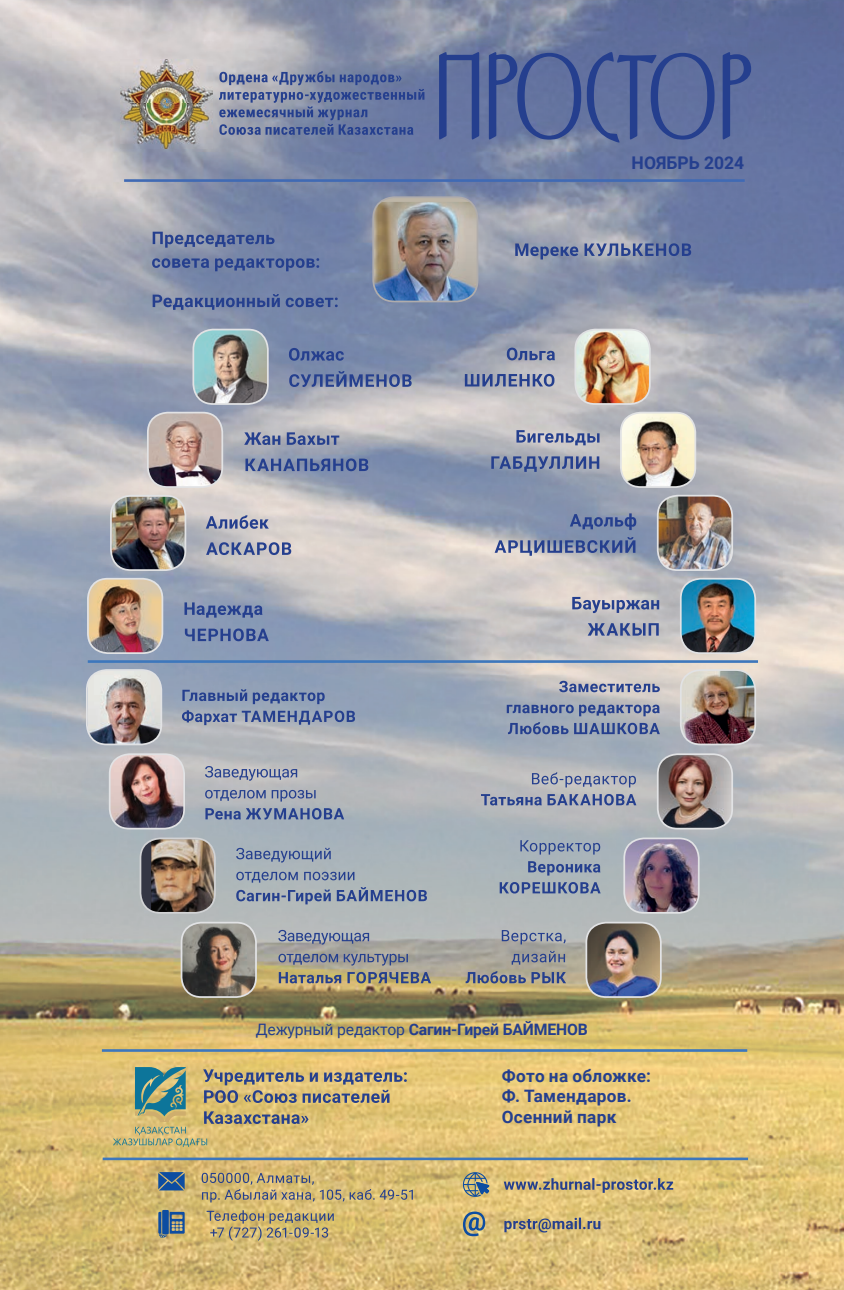
<style>
.page{position:relative;width:844px;height:1290px;background:#fff}
.page>*{position:absolute;margin:0;border:0;box-sizing:border-box;transform-origin:0 0}
.t1{font:700 17.5px "Roboto";color:#253f8e}
.t2{font:700 17.15px/20.8px "Roboto";letter-spacing:.02em;color:#253f8e}
.t3{font:700 15.75px "Roboto";letter-spacing:-.01em;color:#253f8e}
.s1{font-weight:400}
</style>
<div class="page">
<img style="left:0;top:0;width:120px;height:1290px">
<img style="left:119px;top:0;width:724px;height:62px">
<img style="left:181px;top:60px;width:662px;height:1230px">
<img style="left:119px;top:122px;width:62px;height:1168px">
<hr style="left:124px;top:179px;width:620px;height:3px;background:#406ab4">
<svg style="left:437px;top:51px;width:43px;height:89px;background:#4f629a"></svg>
<svg style="left:721px;top:52px;width:30px;height:88px;background:#4b5e99"></svg>
<svg style="left:487px;top:44px;width:228px;height:99px;background:#56679b"></svg>
<svg style="left:219px;top:71px;width:205px;height:64px;background:#6d7aa2"></svg>
<img style="left:120px;top:59px;width:93px;height:90px">
<svg style="left:153px;top:294px;width:184px;height:16px;background:#6072a1"></svg>
<hr style="left:102px;top:1049px;width:645px;height:3px;background:#3d77bc">
<hr style="left:88px;top:660px;width:669px;height:3px;background:#3d77bc">
<hr style="left:103px;top:1157px;width:644px;height:3px;background:#3d77bc">
<svg style="left:182px;top:710px;width:173px;height:15px;background:#7a88aa"></svg>
<svg style="left:182px;top:689px;width:142px;height:15px;background:#7082aa"></svg>
<svg style="left:508px;top:722px;width:151px;height:12px;background:#6d7ea6"></svg>
<svg style="left:506px;top:705px;width:153px;height:11px;background:#7281a7"></svg>
<svg style="left:559px;top:681px;width:100px;height:11px"></svg>
<svg style="left:205px;top:808px;width:139px;height:11px;background:#6d7ea6"></svg>
<svg style="left:205px;top:790px;width:110px;height:11px"></svg>
<svg style="left:205px;top:766px;width:92px;height:15px"></svg>
<svg style="left:158px;top:1172px;width:27px;height:18px"></svg>
<svg style="left:202px;top:1173px;width:211px;height:29px;background:#beaa76"></svg>
<svg style="left:206px;top:1210px;width:128px;height:31px;background:#b8a674"></svg>
<div style="left:162px;top:1210px;width:7px;height:24px;background:#0d4da1"></div>
<svg style="left:158px;top:1212px;width:27px;height:26px"></svg>
<svg style="left:503px;top:1178px;width:170px;height:15px;background:#ac9f7f"></svg>
<svg style="left:463px;top:1172px;width:26px;height:25px"></svg>
<svg style="left:504px;top:1217px;width:96px;height:15px"></svg>
<svg style="left:463px;top:1211px;width:22px;height:25px"></svg>
<svg style="left:515px;top:243px;width:176px;height:16px;background:#6d7ba3"></svg>
<div style="left:373px;top:197px;width:104px;height:104px;background:#bdb5a6;border-radius:21px"></div>
<img style="left:373px;top:202px;width:104px;height:99px">
<div style="left:372px;top:196px;width:106px;height:106px;border:2px solid #afacac;border-radius:21px"></div>
<img style="left:586px;top:922px;width:74px;height:75px">
<div style="left:585px;top:922px;width:76px;height:76px;border:2px solid #e1e2e4;border-radius:20px"></div>
<img style="left:575px;top:330px;width:74px;height:74px">
<div style="left:574px;top:329px;width:76px;height:76px;border:2px solid #e1e2e4;border-radius:20px"></div>
<img style="left:193px;top:330px;width:75px;height:74px">
<div style="left:192px;top:329px;width:76px;height:76px;border:2px solid #e1e2e4;border-radius:20px"></div>
<img style="left:620px;top:413px;width:75px;height:74px">
<div style="left:619px;top:412px;width:77px;height:76px;border:2px solid #e1e2e4;border-radius:20px"></div>
<img style="left:148px;top:413px;width:74px;height:74px">
<div style="left:147px;top:412px;width:76px;height:76px;border:2px solid #e1e2e4;border-radius:20px"></div>
<img style="left:657px;top:496px;width:75px;height:74px">
<div style="left:656px;top:495px;width:76px;height:76px;border:2px solid #e1e2e4;border-radius:20px"></div>
<img style="left:111px;top:497px;width:74px;height:73px">
<div style="left:110px;top:495px;width:76px;height:76px;border:2px solid #e1e2e4;border-radius:20px"></div>
<img style="left:88px;top:670px;width:73px;height:74px">
<div style="left:86px;top:669px;width:76px;height:76px;border:2px solid #e1e2e4;border-radius:20px"></div>
<div style="left:140px;top:838px;width:75px;height:75px;background:#343644;border-radius:20px"></div>
<img style="left:151px;top:838px;width:64px;height:75px">
<div style="left:139px;top:837px;width:77px;height:77px;border:2px solid #d1d2d4;border-radius:20px"></div>
<img style="left:657px;top:754px;width:75px;height:74px">
<div style="left:656px;top:753px;width:76px;height:76px;border:2px solid #e1e2e4;border-radius:20px"></div>
<img style="left:110px;top:754px;width:74px;height:74px">
<div style="left:109px;top:753px;width:76px;height:76px;border:2px solid #e1e2e4;border-radius:20px"></div>
<img style="left:181px;top:922px;width:75px;height:75px">
<div style="left:181px;top:922px;width:76px;height:76px;border:2px solid #e1e2e4;border-radius:20px"></div>
<img style="left:624px;top:838px;width:74px;height:75px">
<div style="left:623px;top:837px;width:76px;height:77px;border:2px solid #e1e2e4;border-radius:20px"></div>
<img style="left:88px;top:579px;width:74px;height:74px">
<div style="left:87px;top:578px;width:76px;height:76px;border:2px solid #e1e2e4;border-radius:20px"></div>
<img style="left:680px;top:579px;width:75px;height:74px">
<div style="left:679px;top:578px;width:77px;height:76px;border:2px solid #e1e2e4;border-radius:20px"></div>
<img style="left:680px;top:670px;width:75px;height:74px">
<div style="left:679px;top:669px;width:77px;height:76px;border:2px solid #e1e2e4;border-radius:20px"></div>
<svg style="left:465px;top:971px;width:101px;height:12px"></svg>
<svg style="left:511px;top:951px;width:54px;height:14px"></svg>
<svg style="left:501px;top:930px;width:64px;height:14px"></svg>
<svg style="left:152px;top:258px;width:167px;height:13px;background:#56699d"></svg>
<svg style="left:153px;top:232px;width:121px;height:16px;background:#6676a1"></svg>
<svg style="left:113px;top:1067px;width:293px;height:80px;background:#bcae7b"></svg>
<svg style="left:289px;top:371px;width:122px;height:16px;background:#6374a1"></svg>
<svg style="left:289px;top:348px;width:54px;height:13px"></svg>
<svg style="left:464px;top:374px;width:90px;height:13px"></svg>
<svg style="left:506px;top:348px;width:48px;height:12px"></svg>
<svg style="left:245px;top:458px;width:123px;height:13px;background:#5b6e9f"></svg>
<svg style="left:244px;top:432px;width:95px;height:13px"></svg>
<svg style="left:491px;top:456px;width:108px;height:16px;background:#707ea4"></svg>
<svg style="left:516px;top:430px;width:83px;height:15px"></svg>
<svg style="left:206px;top:542px;width:85px;height:13px"></svg>
<svg style="left:206px;top:515px;width:63px;height:14px"></svg>
<svg style="left:494px;top:537px;width:141px;height:19px;background:#7e8aab"></svg>
<svg style="left:569px;top:513px;width:67px;height:17px"></svg>
<svg style="left:185px;top:628px;width:84px;height:13px"></svg>
<svg style="left:184px;top:602px;width:78px;height:16px"></svg>
<svg style="left:587px;top:623px;width:71px;height:13px"></svg>
<svg style="left:572px;top:597px;width:87px;height:16px"></svg>
<svg style="left:236px;top:872px;width:191px;height:32px;background:#909caf"></svg>
<svg style="left:236px;top:848px;width:94px;height:14px"></svg>
<svg style="left:279px;top:972px;width:152px;height:11px;background:#81827d"></svg>
<svg style="left:278px;top:954px;width:130px;height:11px"></svg>
<svg style="left:278px;top:930px;width:91px;height:14px"></svg>
<svg style="left:481px;top:794px;width:155px;height:11px;background:#7b85a8"></svg>
<svg style="left:532px;top:772px;width:103px;height:15px;background:#9da2b4"></svg>
<svg style="left:499px;top:882px;width:101px;height:11px"></svg>
<svg style="left:528px;top:861px;width:72px;height:14px"></svg>
<svg style="left:520px;top:840px;width:80px;height:14px"></svg>
<p class="t1" style="left:631px;top:150px;width:114px">НОЯБРЬ 2024</p>
<p class="t3" style="left:256px;top:1019px;width:333px"><span class="s1">Дежурный редактор</span> Сагин-Гирей БАЙМЕНОВ</p>
<p class="t2" style="left:501px;top:1064px;width:151px">Фото на обложке:<br>Ф. Тамендаров.<br>Осенний парк</p>
</div>
